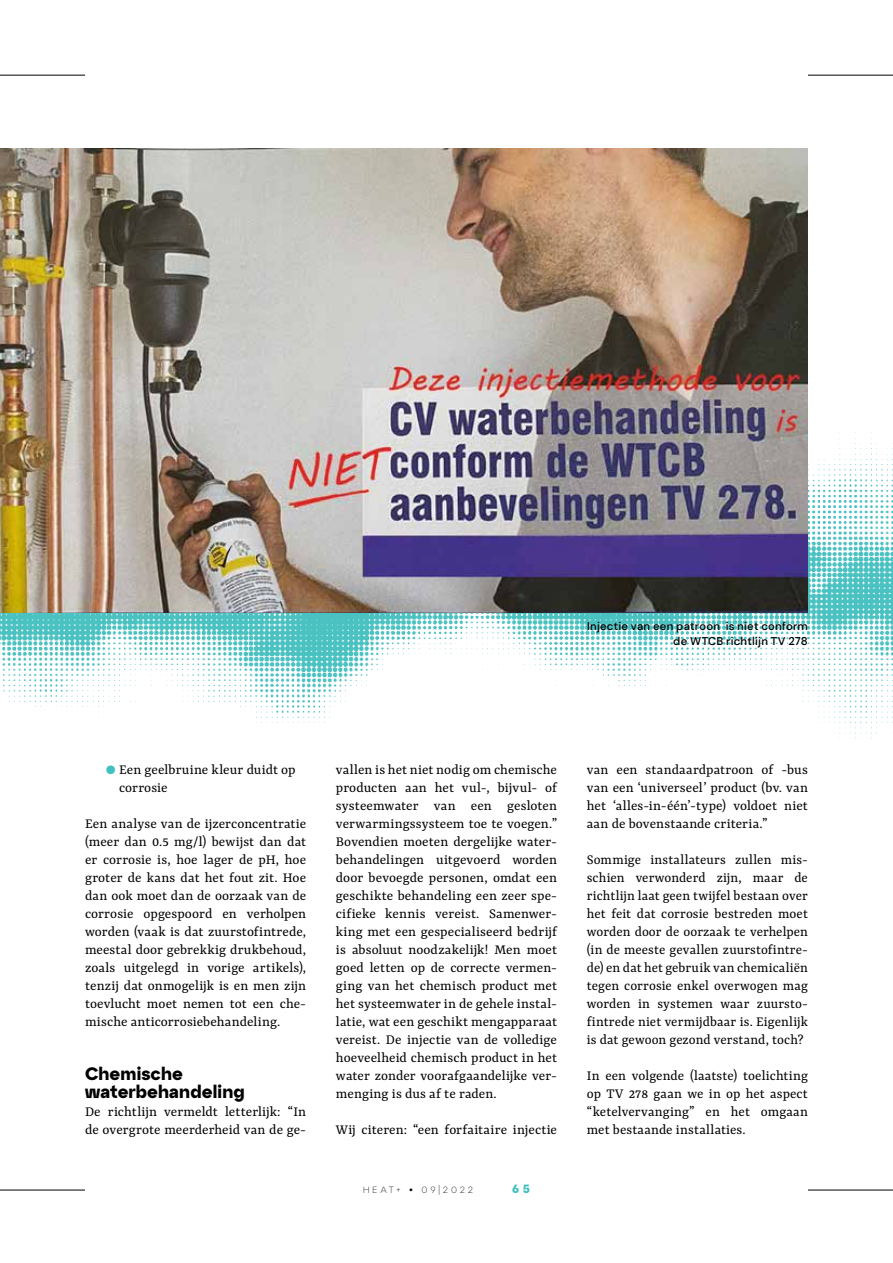
<style>
.page{position:relative;width:893px;height:1263px;background:#fff}
.page>*{position:absolute;margin:0;border:0;box-sizing:border-box;transform-origin:0 0}
.t1{font:700 18px/18px "Atyp Display";letter-spacing:.005em;color:#000}
.t2{font:15px/18px "Yrsa";letter-spacing:.005em;color:#000;text-align:justify}
.t3{font:700 12px "Atyp Display";color:#40c0c0}
.t4{font:500 11.25px/15px "DM Sans";letter-spacing:.02em;color:#000;text-align:right}
.t5{font:100 9px "Atyp Display";letter-spacing:.31em;color:#000}
.s1{font-family:"Atyp Display";font-weight:700;font-size:12px;color:#40c0c0}
</style>
<div class="page">
<img style="left:0;top:422px;width:893px;height:327px">
<hr style="left:808px;top:75px;width:85px;height:1px;background:#000101">
<hr style="left:808px;top:1190px;width:85px;height:1px;background:#000101">
<hr style="left:0;top:1190px;width:85px;height:1px;background:#000101">
<hr style="left:0;top:75px;width:85px;height:1px;background:#000101">
<img style="left:0;top:149px;width:808px;height:463px">
<p class="t4" style="left:587px;top:618px;width:222px">Injectie van een patroon is niet conform de WTCB richtlijn TV 278</p>
<p class="t2" style="left:119px;top:761px;width:178px;text-indent:-13px"><span class="s1">●</span> Een geelbruine kleur duidt op corrosie</p>
<p class="t2" style="left:85px;top:815px;width:223px">Een analyse van de ijzerconcentratie (meer dan 0.5 mg/l) bewijst dan dat er corrosie is, hoe lager de pH, hoe groter de kans dat het fout zit. Hoe dan ook moet dan de oorzaak van de corrosie opgespoord en verholpen worden (vaak is dat zuurstofintrede, meestal door gebrekkig drukbehoud, zoals uitgelegd in vorige artikels), tenzij dat onmogelijk is en men zijn toevlucht moet nemen tot een che&shy;mische anticorrosiebehandeling.</p>
<p class="t1" style="left:85px;top:1064px;width:161px">Chemische waterbehandeling</p>
<p class="t2" style="left:85px;top:1103px;width:223px">De richtlijn vermeldt letterlijk: “In de overgrote meerderheid van de ge-</p>
<p class="t2" style="left:336px;top:761px;width:223px">vallen is het niet nodig om chemische producten aan het vul-, bijvul- of systeemwater van een gesloten verwarmingssysteem toe te voegen.” Bovendien moeten dergelijke water&shy;behandelingen uitgevoerd worden door bevoegde personen, omdat een geschikte behandeling een zeer spe&shy;cifieke kennis vereist. Samenwer&shy;king met een gespecialiseerd bedrijf is absoluut noodzakelijk! Men moet goed letten op de correcte vermen&shy;ging van het chemisch product met het systeemwater in de gehele instal&shy;latie, wat een geschikt mengapparaat vereist. De injectie van de volledige hoeveelheid chemisch product in het water zonder voorafgaandelijke ver&shy;menging is dus af te raden.</p>
<p class="t2" style="left:336px;top:1121px;width:223px">Wij citeren: “een forfaitaire injectie</p>
<p class="t5" style="left:363px;top:1183px;width:112px">HEAT+ • 09|2022</p>
<p class="t3" style="left:512px;top:1179px;width:19px">6 5</p>
<p class="t2" style="left:587px;top:761px;width:223px">van een standaardpatroon of -bus van een ‘universeel’ product (bv. van het ‘alles-in-één’-type) voldoet niet aan de bovenstaande criteria.”</p>
<p class="t2" style="left:587px;top:851px;width:223px">Sommige installateurs zullen mis&shy;schien verwonderd zijn, maar de richtlijn laat geen twijfel bestaan over het feit dat corrosie bestreden moet worden door de oorzaak te verhelpen (in de meeste gevallen zuurstofintre&shy;de) en dat het gebruik van chemicaliën tegen corrosie enkel overwogen mag worden in systemen waar zuursto&shy;fintrede niet vermijdbaar is. Eigenlijk is dat gewoon gezond verstand, toch?</p>
<p class="t2" style="left:587px;top:1067px;width:223px">In een volgende (laatste) toelichting op TV 278 gaan we in op het aspect “ketelvervanging” en het omgaan met bestaande installaties.</p>
</div>
